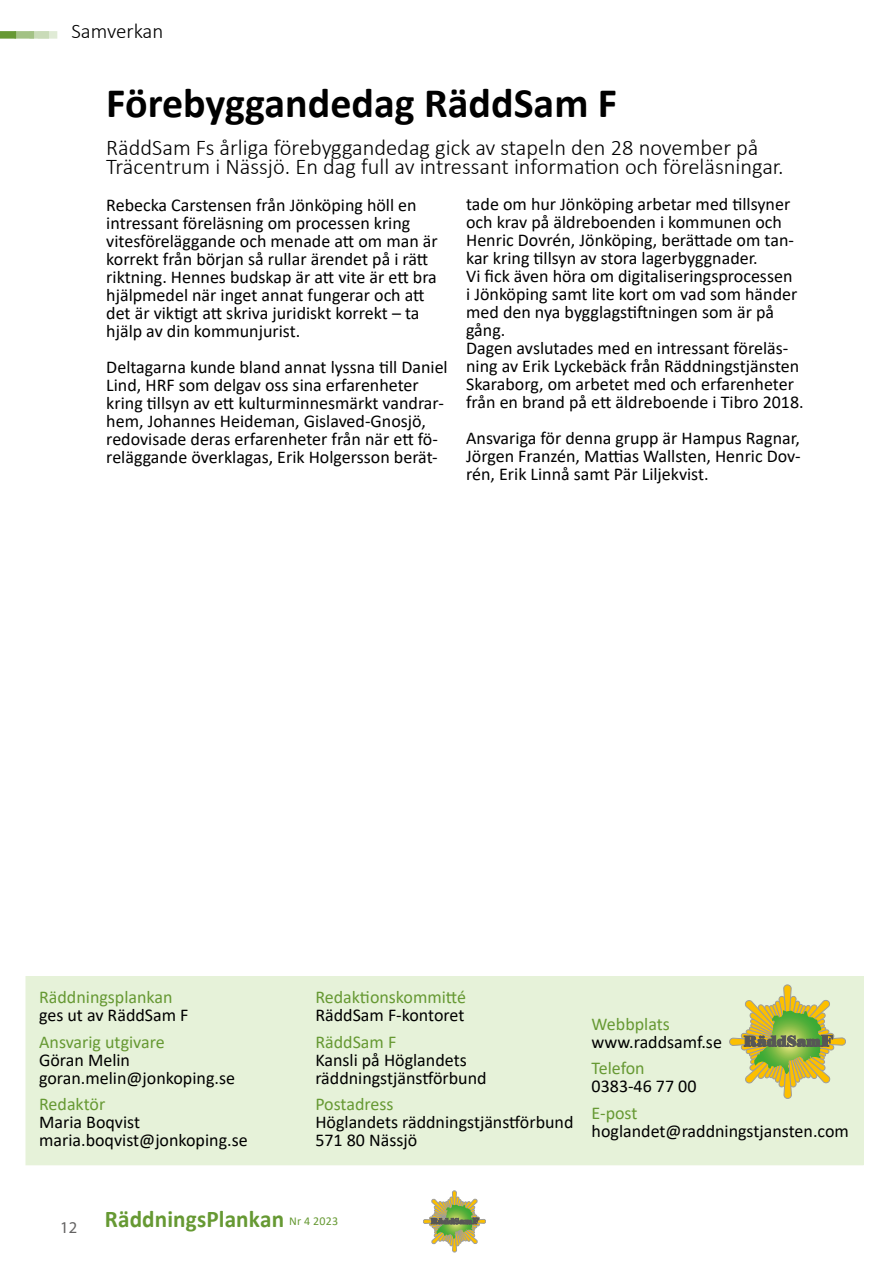
<style>
.page{position:relative;width:893px;height:1263px;background:#fff}
.page>*{position:absolute;margin:0;border:0;box-sizing:border-box;transform-origin:0 0}
.t1{font:700 42px "Calibri";color:#000}
.t2{font:700 24px "Calibri";letter-spacing:.005em;color:#693}
.t3{font:300 22.5px/19.5px "Calibri";color:#000}
.t4{font:300 21px "Calibri";color:#000}
.t5{font:18px/18px "Calibri";color:#000}
.t6{font:18px/18px "Calibri";color:#693}
.s1{color:#000}
.s2{color:#693}
.s3{font-weight:400;font-size:12px}
</style>
<div class="page">
<div style="left:38px;top:31px;width:19px;height:8px;background:#e0ebd6"></div>
<div style="left:29px;top:31px;width:20px;height:8px;background:#c9dbb8"></div>
<div style="left:14px;top:31px;width:20px;height:8px;background:#a3c285"></div>
<div style="left:0;top:31px;width:16px;height:8px;background:#693"></div>
<div style="left:423px;top:1219px;width:32px;height:4px;border:1px solid #9d9d9c;border-radius:2px"></div>
<hr style="left:453px;top:1221px;width:4px;height:31px;background:#fcbf00;border-radius:2px">
<div style="left:452px;top:1221px;width:5px;height:31px;border:1px solid #9d9d9c;border-radius:2px"></div>
<div style="left:454px;top:1219px;width:32px;height:4px;border:1px solid #9d9d9c;border-radius:2px"></div>
<hr style="left:452px;top:1191px;width:4px;height:30px;background:#fcbf00;border-radius:2px">
<div style="left:452px;top:1191px;width:5px;height:30px;border:1px solid #9d9d9c;border-radius:2px"></div>
<svg style="left:429px;top:1197px;width:51px;height:49px"></svg>
<div style="left:26px;top:976px;width:837px;height:189px;background:#e6f2d9"></div>
<div style="left:730px;top:1038px;width:57px;height:7px;background:#fcbf00;border-radius:4px"></div>
<div style="left:729px;top:1038px;width:59px;height:8px;border:1px solid #9d9d9c;border-radius:4px"></div>
<div style="left:784px;top:1042px;width:7px;height:56px;background:#fcbf00;border-radius:4px"></div>
<div style="left:784px;top:1041px;width:8px;height:58px;border:1px solid #9d9d9c;border-radius:4px"></div>
<div style="left:787px;top:1038px;width:58px;height:7px;background:#fcbf00;border-radius:4px"></div>
<div style="left:787px;top:1038px;width:59px;height:7px;border:1px solid #9d9d9c;border-radius:4px"></div>
<div style="left:784px;top:985px;width:7px;height:57px;background:#fcbf00;border-radius:4px"></div>
<div style="left:783px;top:985px;width:8px;height:57px;border:1px solid #9d9d9c;border-radius:4px"></div>
<svg style="left:741px;top:996px;width:93px;height:91px"></svg>
<p class="t4" style="left:71px;top:18px;width:93px">Samverkan</p>
<h1 class="t1" style="left:106px;top:73px;width:512px">Förebyggandedag RäddSam F</h1>
<p class="t3" style="left:106px;top:137px;width:679px">RäddSam Fs årliga förebyggandedag gick av stapeln den 28 november på<br>Träcentrum i Nässjö. En dag full av intressant information och föreläsningar.</p>
<p class="t5" style="left:106px;top:195px;width:333px">Rebecka Carstensen från Jönköping höll en intressant föreläsning om processen kring vitesföreläggande och menade att om man är korrekt från början så rullar ärendet på i rätt riktning. Hennes budskap är att vite är ett bra hjälpmedel när inget annat fungerar och att det är viktigt att skriva juridiskt korrekt – ta hjälp av din kommunjurist.</p>
<p class="t5" style="left:106px;top:357px;width:343px">Deltagarna kunde bland annat lyssna till Daniel Lind, HRF som delgav oss sina erfarenheter kring tillsyn av ett kulturminnesmärkt vandrar&shy;hem, Johannes Heideman, Gislaved-Gnosjö, redovisade deras erfarenheter från när ett fö&shy;reläggande överklagas, Erik Holgersson berät-</p>
<p class="t5" style="left:466px;top:195px;width:339px">tade om hur Jönköping arbetar med tillsyner och krav på äldreboenden i kommunen och Henric Dovrén, Jönköping, berättade om tan&shy;kar kring tillsyn av stora lagerbyggnader.<br>Vi fick även höra om digitaliseringsprocessen<br>i Jönköping samt lite kort om vad som händer med den nya bygglagstiftningen som är på gång.<br>Dagen avslutades med en intressant föreläs&shy;ning av Erik Lyckebäck från Räddningstjänsten Skaraborg, om arbetet med och erfarenheter från en brand på ett äldreboende i Tibro 2018.</p>
<p class="t5" style="left:466px;top:429px;width:336px;text-align:justify">Ansvariga för denna grupp är Hampus Ragnar, Jörgen Franzén, Mattias Wallsten, Henric Dov&shy;rén, Erik Linnå samt Pär Liljekvist.</p>
<p class="t6" style="left:39px;top:988px;width:151px">Räddningsplankan <span class="s1">ges ut av RäddSam F</span></p>
<p class="t5" style="left:39px;top:1032px;width:197px"><span class="s2">Ansvarig utgivare<br></span>Göran Melin goran.melin@jonkoping.se</p>
<p class="t5" style="left:39px;top:1095px;width:210px"><span class="s2">Redaktör<br></span>Maria Boqvist maria.boqvist@jonkoping.se</p>
<p class="t6" style="left:315px;top:988px;width:152px">Redaktionskommitté<br><span class="s1">RäddSam F-kontoret</span></p>
<p class="t5" style="left:315px;top:1032px;width:173px"><span class="s2">RäddSam F<br></span>Kansli på Höglandets räddningstjänstförbund</p>
<p class="t5" style="left:315px;top:1095px;width:260px"><span class="s2">Postadress<br></span>Höglandets räddningstjänstförbund<br>571 80 Nässjö</p>
<p class="t5" style="left:592px;top:1014px;width:132px"><span class="s2">Webbplats </span>www.raddsamf.se</p>
<p class="t5" style="left:592px;top:1059px;width:106px"><span class="s2">Telefon<br></span>0383-46 77 00</p>
<p class="t5" style="left:592px;top:1103px;width:259px"><span class="s2">E-post </span>hoglandet@raddningstjansten.com</p>
<h2 class="t2" style="left:60px;top:1202px;width:279px"><sub>12</sub> RäddningsPlankan <span class="s3">Nr 4 2023</span></h2>
</div>
